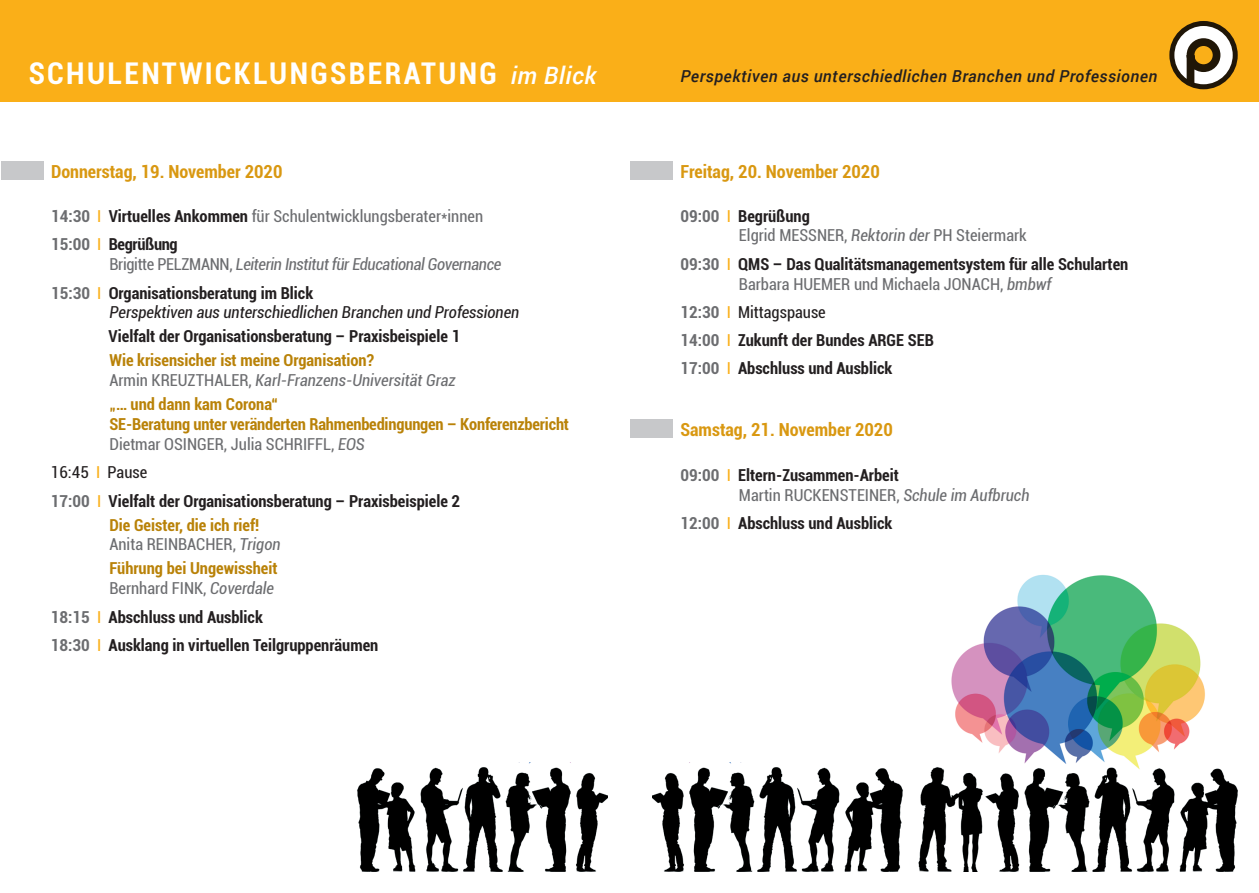
<style>
.page{position:relative;width:1259px;height:893px;background:#fff}
.page>*{position:absolute;margin:0;border:0;box-sizing:border-box;transform-origin:0 0}
.t1{font:700 condensed 30px "Roboto";letter-spacing:.08em;color:#fff}
.t2{font:700 condensed 18px "Roboto";color:#d99811}
.t3{font:700 condensed 16.5px/28.3px "Roboto";color:#231f20}
.t4{font:700 condensed 16.5px/19.8px "Roboto";color:#b98208}
.t5{font:condensed 16.5px/28.3px "Roboto";color:#6c6d70}
.t6{font:italic condensed 16.5px/28.3px "Roboto";letter-spacing:-.02em;color:#6c6d70}
.t7{font:italic condensed 16.5px/24px "Roboto";color:#6c6d70}
.t8{font:italic condensed 16.5px "Roboto";color:#231f20}
.t9{font:italic 500 16.5px "Roboto";letter-spacing:.03em;color:#231f20}
.s1{font-weight:500;font-style:italic;font-stretch:normal;font-size:24px}
.s2{font-weight:700}
.s3{color:#faaf18}
.s4{font-weight:700;color:#231f20}
.s5{font-style:normal}
.s6{font-weight:700;font-style:normal}
.s7{font-style:normal;color:#faaf18}
.s8{font-weight:700;font-style:normal;color:#231f20}
.s9{color:#fff}
.s10{font-weight:400;color:#fff}
.s11{font-weight:700;font-style:normal;color:#b98208}
.s12{font-weight:400;color:#6c6d70}
.s13{font-weight:400;font-style:italic;color:#6c6d70}
.s14{font-weight:400}
.s15{font-weight:400;color:#faaf18}
.s16{color:#6c6d70}
.s17{font-style:italic}
</style>
<div class="page">
<div style="left:624px;top:0;width:635px;height:101px;background:#faaf18"></div>
<img style="left:918px;top:574px;width:320px;height:298px">
<img style="left:653px;top:763px;width:250px;height:109px">
<div style="left:791px;top:758px;width:15px;height:19px;background:#fff"></div>
<img style="left:357px;top:763px;width:250px;height:109px">
<div style="left:454px;top:758px;width:15px;height:19px;background:#fff"></div>
<div style="left:0;top:0;width:722px;height:101px;background:#faaf18"></div>
<div style="left:1px;top:162px;width:43px;height:18px;background:#c7c8ca"></div>
<div style="left:630px;top:161px;width:43px;height:19px;background:#c7c8ca"></div>
<div style="left:630px;top:419px;width:43px;height:19px;background:#c7c8ca"></div>
<svg style="left:1172px;top:23px;width:63px;height:64px"></svg>
<div style="left:1169px;top:21px;width:68px;height:68px;border:5px solid #201607;border-radius:50%"></div>
<svg style="left:1182px;top:34px;width:42px;height:56px;background:#9f8f70"></svg>
<h1 class="t1" style="left:29px;top:52px;width:569px">SCHULENTWICKLUNGSBERATUNG <span class="s1">im Blick</span></h1>
<p class="t9" style="left:680px;top:65px;width:478px">Perspektiven aus unterschiedlichen Branchen und Professionen</p>
<p class="t2" style="left:51px;top:159px;width:233px">Donnerstag, 19. November 2020</p>
<p class="t5" style="left:51px;top:202px;width:434px"><span class="s2">14:30</span> <span class="s3">I</span> <span class="s4">Virtuelles Ankommen</span> für Schulentwicklungsberater*innen<br><span class="s2">15:00</span> <span class="s3">I</span> <span class="s4">Begrüßung</span></p>
<p class="t6" style="left:51px;top:250px;width:452px;text-indent:58px"><span class="s5">Brigitte PELZMANN,</span> Leiterin Institut für Educational Governance<br><span class="s6">15:30</span> <span class="s7">I</span> <span class="s8">Organisationsberatung im Blick</span></p>
<p class="t8" style="left:109px;top:301px;width:411px">Perspektiven aus unterschiedlichen Branchen und Professionen</p>
<p class="t3" style="left:51px;top:322px;width:411px"><span class="s9">15:30</span> <span class="s10">I</span> Vielfalt der Organisationsberatung – Praxisbeispiele 1</p>
<p class="t4" style="left:109px;top:350px;width:266px">Wie krisensicher ist meine Organisation?</p>
<p class="t7" style="left:109px;top:368px;width:348px"><span class="s5">Armin KREUZTHALER,</span> Karl-Franzens-Universität Graz <span class="s11">„… und dann kam Corona“</span></p>
<p class="t4" style="left:109px;top:414px;width:461px">SE-Beratung unter veränderten Rahmenbedingungen – Konferenzbericht<br><span class="s12">Dietmar OSINGER, Julia SCHRIFFL,</span> <span class="s13">EOS</span></p>
<p class="t3" style="left:51px;top:458px;width:411px"><span class="s14">16:45</span> <span class="s15">I</span> <span class="s14">Pause<br></span><span class="s16">17:00</span> <span class="s15">I</span> Vielfalt der Organisationsberatung – Praxisbeispiele 2</p>
<p class="t4" style="left:109px;top:514px;width:173px">Die Geister, die ich rief!<br><span class="s12">Anita REINBACHER,</span> <span class="s13">Trigon</span></p>
<p class="t4" style="left:109px;top:558px;width:169px">Führung bei Ungewissheit<br><span class="s12">Bernhard FINK,</span> <span class="s13">Coverdale</span></p>
<p class="t3" style="left:51px;top:602px;width:329px"><span class="s16">18:15</span> <span class="s15">I</span> Abschluss und Ausblick<br><span class="s16">18:30</span> <span class="s15">I</span> Ausklang in virtuellen Teilgruppenräumen</p>
<p class="t2" style="left:680px;top:159px;width:201px">Freitag, 20. November 2020</p>
<p class="t5" style="left:739px;top:205px;width:289px;line-height:19.8px;text-indent:-58px"><span class="s2">09:00</span> <span class="s3">I</span> <span class="s4">Begrüßung<br></span>Elgrid MESSNER, <span class="s17">Rektorin der</span> PH Steiermark</p>
<p class="t3" style="left:739px;top:253px;width:391px;line-height:19.8px;text-indent:-58px"><span class="s16">09:30</span> <span class="s15">I</span> QMS – Das Qualitätsmanagementsystem für alle Schularten<br><span class="s12">Barbara HUEMER und Michaela JONACH,</span> <span class="s13">bmbwf</span></p>
<p class="t3" style="left:680px;top:297px;width:255px"><span class="s16">12:30</span> <span class="s15">I</span> <span class="s14">Mittagspause<br></span><span class="s16">14:00</span> <span class="s15">I</span> Zukunft der Bundes ARGE SEB<br><span class="s16">17:00</span> <span class="s15">I</span> Abschluss und Ausblick</p>
<p class="t2" style="left:680px;top:417px;width:214px">Samstag, 21. November 2020</p>
<p class="t3" style="left:739px;top:465px;width:292px;line-height:19.8px;text-indent:-58px"><span class="s16">09:00</span> <span class="s15">I</span> Eltern-Zusammen-Arbeit<br><span class="s12">Martin RUCKENSTEINER,</span> <span class="s13">Schule im Aufbruch</span></p>
<p class="t3" style="left:680px;top:509px;width:213px"><span class="s16">12:00</span> <span class="s15">I</span> Abschluss und Ausblick</p>
</div>
